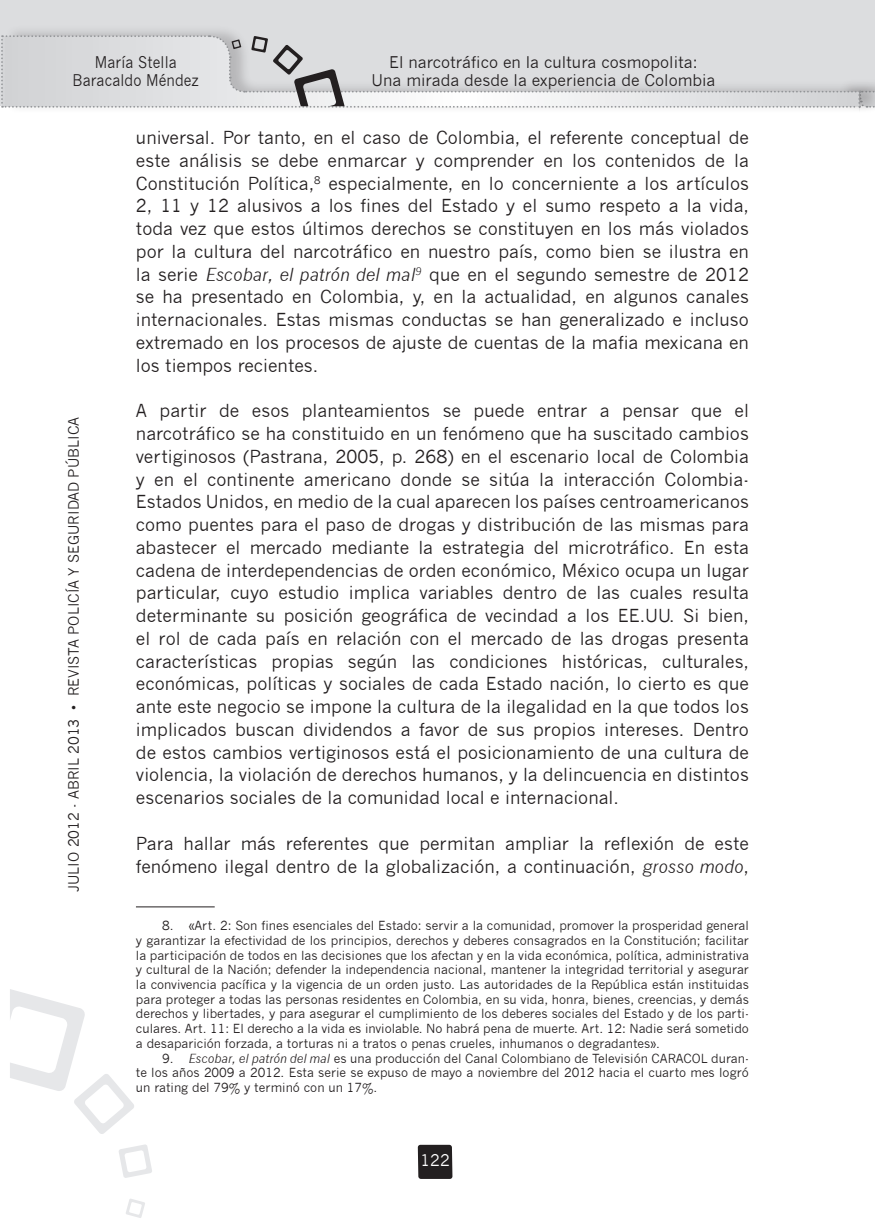
<style>
.page{position:relative;width:875px;height:1223px;background:#fff}
.page>*{position:absolute;margin:0;border:0;box-sizing:border-box;transform-origin:0 0}
.t1{font:17.5px/22.8px "News Gothic";color:#231f20;text-align:justify}
.t2{font:15.75px/17.3px "News Gothic";color:#231f20;text-align:center}
.t3{font:15.75px/17.3px "News Gothic";color:#231f20;text-align:center;scale:.9 1}
.t4{font:15.75px "News Gothic";color:#fff}
.t5{font:14px "News Gothic";color:#231f20}
.t6{font:12.25px/14.7px "News Gothic";color:#231f20;text-align:justify}
.s1{font-style:italic}
</style>
<div class="page">
<div style="left:0;top:0;width:859px;height:106px;background:#dcdddf"></div>
<div style="left:4px;top:23px;width:855px;height:90px;background:#231f20;opacity:.2"></div>
<svg style="left:10px;top:989px;width:124px;height:145px"></svg>
<svg style="left:119px;top:1144px;width:33px;height:33px"></svg>
<svg style="left:126px;top:1199px;width:19px;height:18px"></svg>
<svg style="left:418px;top:1144px;width:34px;height:34px"></svg>
<div style="left:859px;top:0;width:16px;height:106px;background:#dcdddf"></div>
<div style="left:859px;top:23px;width:16px;height:90px;background:#231f20;opacity:.2"></div>
<svg style="left:1px;top:34px;width:874px;height:75px"></svg>
<hr style="left:136px;top:906px;width:79px;height:1px;background:#231f20">
<p class="t3" style="left:73px;top:54px;width:142px">María Stella<br>Baracaldo Méndez</p>
<p class="t2" style="left:371px;top:54px;width:345px">El narcotráfico en la cultura cosmopolita:<br>Una mirada desde la experiencia de Colombia</p>
<p class="t5" style="left:66px;top:891px;width:476px;rotate:-90deg">JULIO 2012 - ABRIL 2013 • REVISTA POLICÍA Y SEGURIDAD PÚBLICA</p>
<p class="t1" style="left:136px;top:126px;width:614px">universal. Por tanto, en el caso de Colombia, el referente conceptual de este análisis se debe enmarcar y comprender en los contenidos de la Constitución Política,<sup>8</sup> especialmente, en lo concerniente a los artículos 2, 11 y 12 alusivos a los fines del Estado y el sumo respeto a la vida, toda vez que estos últimos derechos se constituyen en los más violados por la cultura del narcotráfico en nuestro país, como bien se ilustra en la serie <span class="s1">Escobar, el patrón del mal</span><sup>9</sup> que en el segundo semestre de 2012 se ha presentado en Colombia, y, en la actualidad, en algunos canales internacionales. Estas mismas conductas se han generalizado e incluso extremado en los procesos de ajuste de cuentas de la mafia mexicana en los tiempos recientes.</p>
<p class="t1" style="left:136px;top:399px;width:614px">A partir de esos planteamientos se puede entrar a pensar que el narcotráfico se ha constituido en un fenómeno que ha suscitado cambios vertiginosos (Pastrana, 2005, p. 268) en el escenario local de Colombia y en el continente americano donde se sitúa la interacción Colombia-Estados Unidos, en medio de la cual aparecen los países centroamericanos como puentes para el paso de drogas y distribución de las mismas para abastecer el mercado mediante la estrategia del microtráfico. En esta cadena de interdependencias de orden económico, México ocupa un lugar particular, cuyo estudio implica variables dentro de las cuales resulta determinante su posición geográfica de vecindad a los EE.UU. Si bien, el rol de cada país en relación con el mercado de las drogas presenta características propias según las condiciones históricas, culturales, económicas, políticas y sociales de cada Estado nación, lo cierto es que ante este negocio se impone la cultura de la ilegalidad en la que todos los implicados buscan dividendos a favor de sus propios intereses. Dentro de estos cambios vertiginosos está el posicionamiento de una cultura de violencia, la violación de derechos humanos, y la delincuencia en distintos escenarios sociales de la comunidad local e internacional.</p>
<p class="t1" style="left:136px;top:831px;width:614px">Para hallar más referentes que permitan ampliar la reflexión de este fenómeno ilegal dentro de la globalización, a continuación, <span class="s1">grosso modo</span>,</p>
<p class="t6" style="left:136px;top:918px;width:614px;text-indent:26px">8. «Art. 2: Son fines esenciales del Estado: servir a la comunidad, promover la prosperidad general y garantizar la efectividad de los principios, derechos y deberes consagrados en la Constitución; facilitar la participación de todos en las decisiones que los afectan y en la vida económica, política, administrativa y cultural de la Nación; defender la independencia nacional, mantener la integridad territorial y asegurar la convivencia pacífica y la vigencia de un orden justo. Las autoridades de la República están instituidas para proteger a todas las personas residentes en Colombia, en su vida, honra, bienes, creencias, y demás derechos y libertades, y para asegurar el cumplimiento de los deberes sociales del Estado y de los parti&shy;culares. Art. 11: El derecho a la vida es inviolable. No habrá pena de muerte. Art. 12: Nadie será sometido a desaparición forzada, a torturas ni a tratos o penas crueles, inhumanos o degradantes».</p>
<p class="t6" style="left:136px;top:1050px;width:614px;text-indent:26px">9. <span class="s1">Escobar, el patrón del mal</span> es una producción del Canal Colombiano de Televisión CARACOL duran&shy;te los años 2009 a 2012. Esta serie se expuso de mayo a noviembre del 2012 hacia el cuarto mes logró un rating del 79% y terminó con un 17%.</p>
<p class="t4" style="left:420px;top:1150px;width:31px">122</p>
</div>
